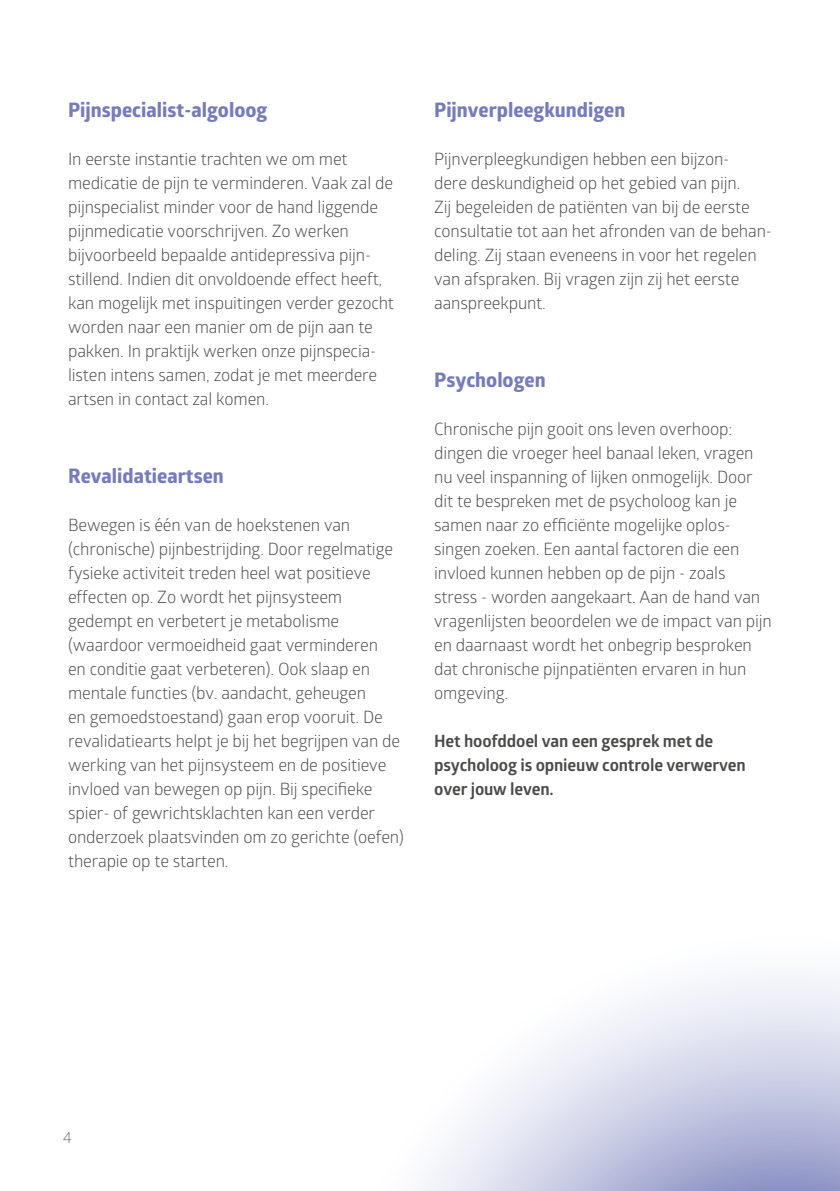
<style>
.page{position:relative;width:840px;height:1191px;background:#fff}
.page>*{position:absolute;margin:0;border:0;box-sizing:border-box;transform-origin:0 0}
.t1{font:700 20px "Globerx";color:#767bba}
.t2{font:17px/24px "Glober";letter-spacing:-.01em;color:#4a4a49}
.t3{font:700 17px/24px "Glober";letter-spacing:-.01em;color:#4a4a49}
.t4{font:16px "Glober";color:#7c7b7b}
</style>
<div class="page">
<svg style="left:422px;top:977px;width:417px;height:214px"></svg>
<p class="t1" style="left:68px;top:95px;width:201px">Pijnspecialist-algoloog</p>
<p class="t2" style="left:68px;top:146px;width:327px">In eerste instantie trachten we om met medicatie de pijn te verminderen. Vaak zal de pijnspecialist minder voor de hand liggende pijnmedicatie voorschrijven. Zo werken bijvoorbeeld bepaalde antidepressiva pijn&shy;stillend. Indien dit onvoldoende effect heeft, kan mogelijk met inspuitingen verder gezocht worden naar een manier om de pijn aan te pakken. In praktijk werken onze pijnspecia&shy;listen intens samen, zodat je met meerdere artsen in contact zal komen.</p>
<p class="t1" style="left:68px;top:461px;width:157px">Revalidatieartsen</p>
<p class="t2" style="left:68px;top:512px;width:337px">Bewegen is één van de hoekstenen van (chronische) pijnbestrijding. Door regelmatige fysieke activiteit treden heel wat positieve effecten op. Zo wordt het pijnsysteem gedempt en verbetert je metabolisme (waardoor vermoeidheid gaat verminderen<br>en conditie gaat verbeteren). Ook slaap en mentale functies (bv. aandacht, geheugen<br>en gemoedstoestand) gaan erop vooruit. De revalidatiearts helpt je bij het begrijpen van de werking van het pijnsysteem en de positieve invloed van bewegen op pijn. Bij specifieke spier- of gewrichtsklachten kan een verder onderzoek plaatsvinden om zo gerichte (oefen) therapie op te starten.</p>
<p class="t1" style="left:434px;top:95px;width:192px">Pijnverpleegkundigen</p>
<p class="t2" style="left:434px;top:146px;width:339px">Pijnverpleegkundigen hebben een bijzon-<br>dere deskundigheid op het gebied van pijn.<br>Zij begeleiden de patiënten van bij de eerste consultatie tot aan het afronden van de behan&shy;deling. Zij staan eveneens in voor het regelen van afspraken. Bij vragen zijn zij het eerste aanspreekpunt.</p>
<p class="t1" style="left:434px;top:365px;width:113px">Psychologen</p>
<p class="t2" style="left:434px;top:416px;width:339px">Chronische pijn gooit ons leven overhoop: dingen die vroeger heel banaal leken, vragen nu veel inspanning of lijken onmogelijk. Door dit te bespreken met de psycholoog kan je samen naar zo efficiënte mogelijke oplos&shy;singen zoeken. Een aantal factoren die een invloed kunnen hebben op de pijn - zoals stress - worden aangekaart. Aan de hand van vragenlijsten beoordelen we de impact van pijn en daarnaast wordt het onbegrip besproken dat chronische pijnpatiënten ervaren in hun omgeving.</p>
<p class="t3" style="left:434px;top:729px;width:313px">Het hoofddoel van een gesprek met de psycholoog is opnieuw controle verwerven over jouw leven.</p>
<p class="t4" style="left:63px;top:1125px;width:11px">4</p>
</div>
